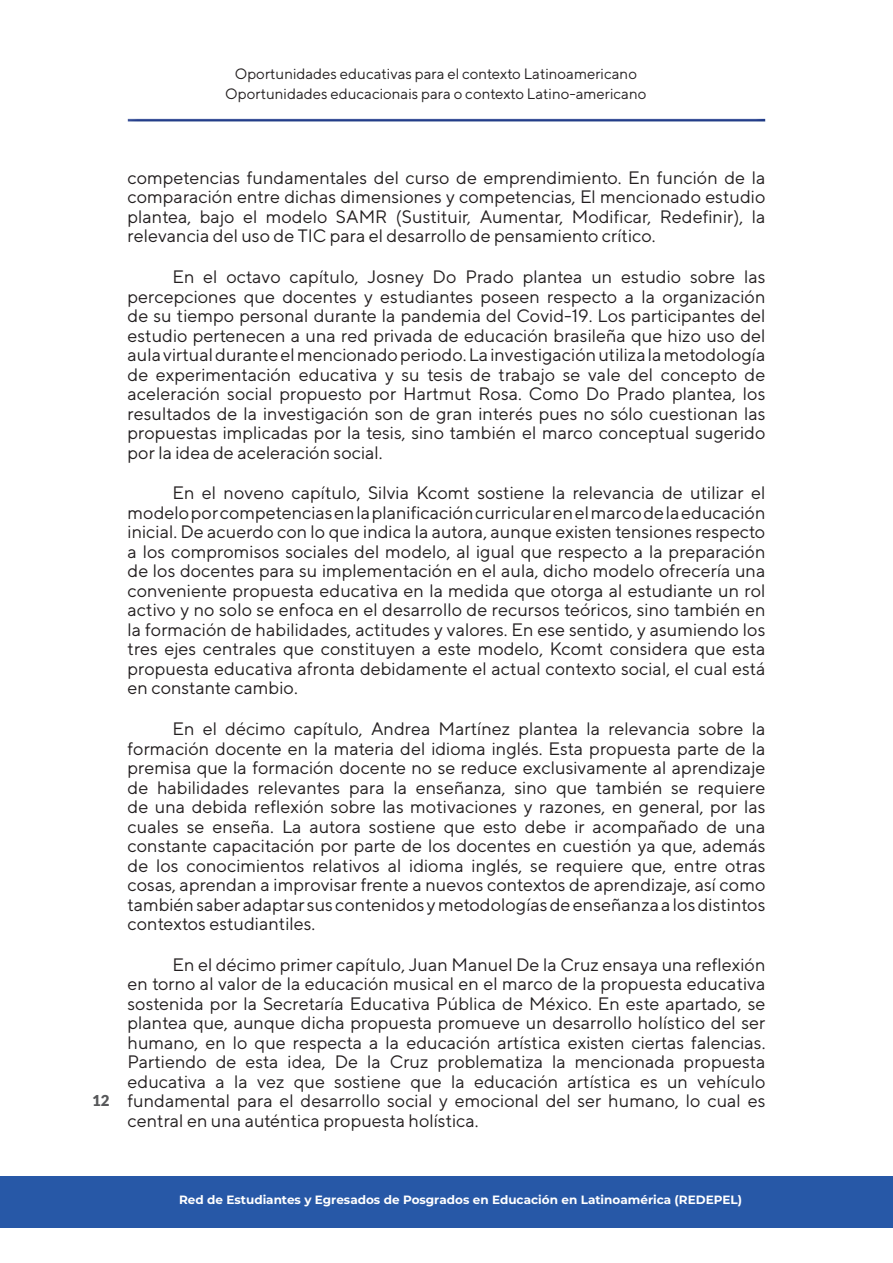
<style>
.page{position:relative;width:893px;height:1263px;background:#fff}
.page>*{position:absolute;margin:0;border:0;box-sizing:border-box;transform-origin:0 0}
.PARRAFO_NORMAL_SANGRIA{font:18px/19.5px "TT Norms";color:#231f20;text-align:justify}
.t1{font:15px/19.8px "TT Norms";color:#231f20;text-align:center}
.t2{font:900 15px "Lato";color:#57585a}
.t3{font:700 12px "Montserrat";color:#fff}
</style>
<div class="page">
<div style="left:1px;top:1176px;width:892px;height:52px;background:#2758a7"></div>
<div style="left:126px;top:118px;width:641px;height:6px;background:#19678e;opacity:.75"></div>
<p class="t1" style="left:225px;top:64px;width:423px">Oportunidades educativas para el contexto Latinoamericano<br>Oportunidades educacionais para o contexto Latino-americano</p>
<p class="t2" style="left:92px;top:1092px;width:19px">12</p>
<p class="PARRAFO_NORMAL_SANGRIA" style="left:128px;top:167px;width:639px">competencias fundamentales del curso de emprendimiento. En función de la comparación entre dichas dimensiones y competencias, El mencionado estudio plantea, bajo el modelo SAMR (Sustituir, Aumentar, Modificar, Redefinir), la relevancia del uso de TIC para el desarrollo de pensamiento crítico.</p>
<p class="PARRAFO_NORMAL_SANGRIA" style="left:128px;top:267px;width:639px;text-indent:45px">En el octavo capítulo, Josney Do Prado plantea un estudio sobre las percepciones que docentes y estudiantes poseen respecto a la organización de su tiempo personal durante la pandemia del Covid-19. Los participantes del estudio pertenecen a una red privada de educación brasileña que hizo uso del aula virtual durante el mencionado periodo. La investigación utiliza la metodología de experimentación educativa y su tesis de trabajo se vale del concepto de aceleración social propuesto por Hartmut Rosa. Como Do Prado plantea, los resultados de la investigación son de gran interés pues no sólo cuestionan las propuestas implicadas por la tesis, sino también el marco conceptual sugerido por la idea de aceleración social.</p>
<p class="PARRAFO_NORMAL_SANGRIA" style="left:128px;top:483px;width:639px;text-indent:45px">En el noveno capítulo, Silvia Kcomt sostiene la relevancia de utilizar el modelo por competencias en la planificación curricular en el marco de la educación inicial. De acuerdo con lo que indica la autora, aunque existen tensiones respecto a los compromisos sociales del modelo, al igual que respecto a la preparación de los docentes para su implementación en el aula, dicho modelo ofrecería una conveniente propuesta educativa en la medida que otorga al estudiante un rol activo y no solo se enfoca en el desarrollo de recursos teóricos, sino también en la formación de habilidades, actitudes y valores. En ese sentido, y asumiendo los tres ejes centrales que constituyen a este modelo, Kcomt considera que esta propuesta educativa afronta debidamente el actual contexto social, el cual está en constante cambio.</p>
<p class="PARRAFO_NORMAL_SANGRIA" style="left:128px;top:719px;width:639px;text-indent:45px">En el décimo capítulo, Andrea Martínez plantea la relevancia sobre la formación docente en la materia del idioma inglés. Esta propuesta parte de la premisa que la formación docente no se reduce exclusivamente al aprendizaje de habilidades relevantes para la enseñanza, sino que también se requiere de una debida reflexión sobre las motivaciones y razones, en general, por las cuales se enseña. La autora sostiene que esto debe ir acompañado de una constante capacitación por parte de los docentes en cuestión ya que, además de los conocimientos relativos al idioma inglés, se requiere que, entre otras cosas, aprendan a improvisar frente a nuevos contextos de aprendizaje, así como también saber adaptar sus contenidos y metodologías de enseñanza a los distintos contextos estudiantiles.</p>
<p class="PARRAFO_NORMAL_SANGRIA" style="left:128px;top:954px;width:639px;text-indent:45px">En el décimo primer capítulo, Juan Manuel De la Cruz ensaya una reflexión en torno al valor de la educación musical en el marco de la propuesta educativa sostenida por la Secretaría Educativa Pública de México. En este apartado, se plantea que, aunque dicha propuesta promueve un desarrollo holístico del ser humano, en lo que respecta a la educación artística existen ciertas falencias.<br>Partiendo de esta idea, De la Cruz problematiza la mencionada propuesta educativa a la vez que sostiene que la educación artística es un vehículo fundamental para el desarrollo social y emocional del ser humano, lo cual es central en una auténtica propuesta holística.</p>
<p class="t3" style="left:179px;top:1191px;width:564px">Red de Estudiantes y Egresados de Posgrados en Educación en Latinoamérica (REDEPEL)</p>
</div>
